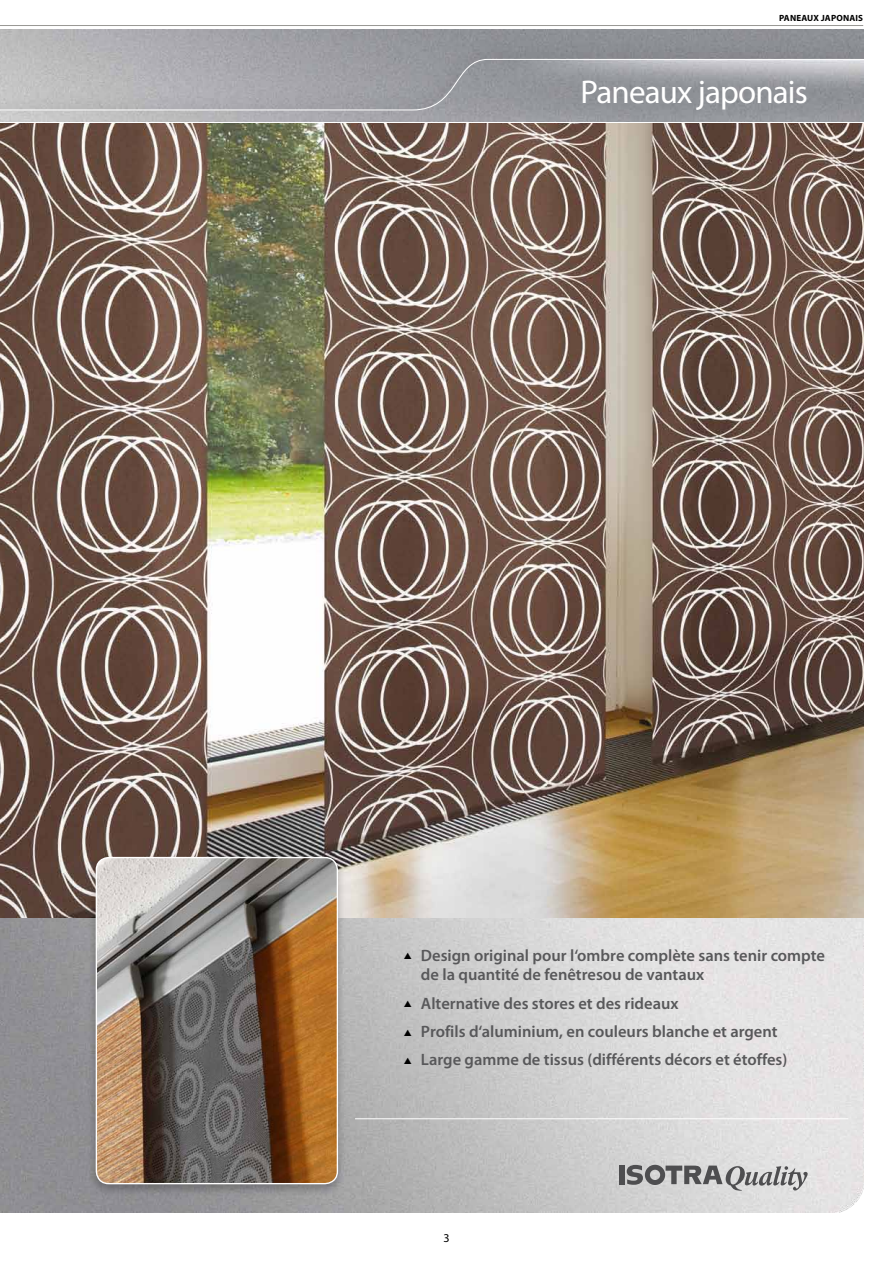
<style>
.page{position:relative;width:893px;height:1263px;background:#fff}
.page>*{position:absolute;margin:0;border:0;box-sizing:border-box;transform-origin:0 0}
.t1{font:33px "Myriad Pro";letter-spacing:-.025em;color:#fff}
.t2{font:600 16.5px/19.8px "Myriad Pro";color:#58585a}
.t3{font:12px "Myriad Pro";color:#000}
.t4{font:700 9px "Myriad Pro";letter-spacing:.02em;color:#000}
.s1{color:#000}
</style>
<div class="page">
<hr style="left:0;top:25px;width:863px;height:1px;background:#9a9995">
<img style="left:0;top:123px;width:863px;height:1089px">
<img style="left:0;top:30px;width:863px;height:91px">
<svg style="left:0;top:59px;width:864px;height:52px;background:#a5a6ab"></svg>
<div style="left:87px;top:853px;width:259px;height:344px;background:#000;opacity:.25"></div>
<img style="left:96px;top:857px;width:241px;height:326px">
<div style="left:96px;top:857px;width:242px;height:327px;border:1px solid #fff;border-radius:13px"></div>
<hr style="left:355px;top:1118px;width:493px;height:1px;background:#fff">
<div style="left:619px;top:1165px;width:5px;height:19px;background:#4e4e50"></div>
<svg style="left:627px;top:1165px;width:181px;height:26px;background:#a7a7a8"></svg>
<p class="t4" style="left:779px;top:12px;width:86px">PANEAUX JAPONAIS</p>
<h1 class="t1" style="left:581px;top:72px;width:229px">Paneaux japonais</h1>
<p class="t2" style="left:421px;top:945px;width:406px;text-indent:-17px"><span class="s1">▲</span> Design original pour l‘ombre complète sans tenir compte de la quantité de fenêtresou de vantaux</p>
<p class="t2" style="left:404px;top:993px;width:276px"><span class="s1">▲</span> Alternative des stores et des rideaux</p>
<p class="t2" style="left:404px;top:1021px;width:375px"><span class="s1">▲</span> Profils d‘aluminium, en couleurs blanche et argent</p>
<p class="t2" style="left:404px;top:1049px;width:385px"><span class="s1">▲</span> Large gamme de tissus (différents décors et étoffes)</p>
<p class="t3" style="left:444px;top:1231px;width:8px">3</p>
</div>
